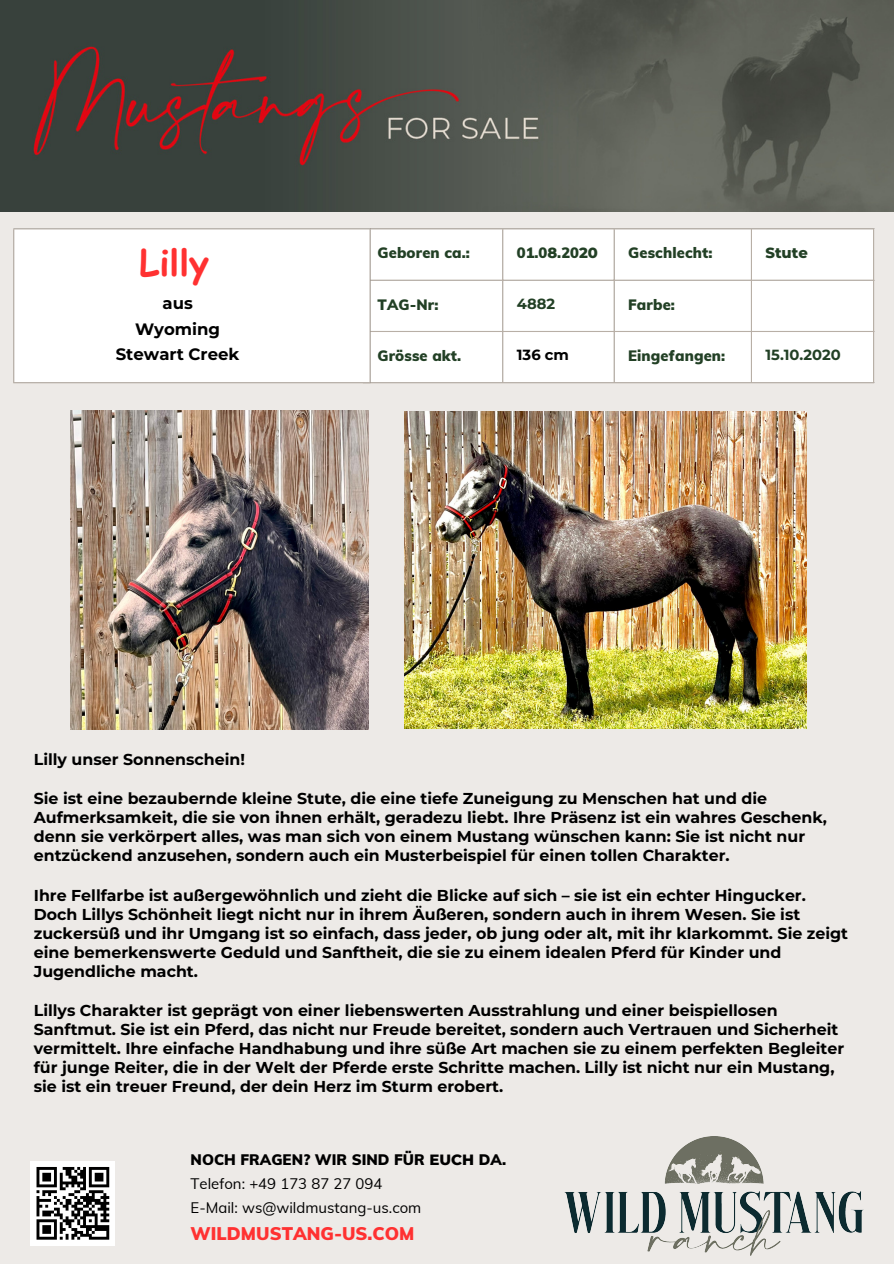
<style>
.page{position:relative;width:894px;height:1264px;background:#fff}
.page>*{position:absolute;margin:0;border:0;box-sizing:border-box;transform-origin:0 0}
.t1{font:700 36px "Comic Sans MS";color:#ff3131}
.t2{font:900 17.85px "Muli";color:#ff3131}
.t3{font:700 16.5px/25.8px "Montserrat";color:#000;text-align:center}
.t4{font:700 15.75px/18.9px "Montserrat";color:#000}
.t5{font:14.85px/23.7px "Muli";color:#000}
.t6{font:900 14.7px "Muli";letter-spacing:.01em;color:#224025}
.t7{font:700 14.7px "Montserrat";color:#224025}
.t8{font:800 14.7px "Montserrat";color:#224025}
.t9{font:700 14.7px "Montserrat";color:#000}
.s1{font-family:"Montserrat";font-weight:800}
.s2{font-weight:900}
</style>
<div class="page">
<div style="left:0;top:0;width:893px;height:1263px;background:#edeae7"></div>
<img style="left:404px;top:411px;width:402px;height:318px">
<div style="left:370px;top:229px;width:502px;height:153px;background:#fff"></div>
<hr style="left:502px;top:229px;width:1px;height:153px;background:#b8afa6">
<hr style="left:613px;top:229px;width:1px;height:153px;background:#b8afa6">
<hr style="left:750px;top:229px;width:1px;height:153px;background:#b8afa6">
<hr style="left:872px;top:229px;width:1px;height:153px;background:#b8afa6">
<hr style="left:363px;top:228px;width:510px;height:1px;background:#b8afa6">
<hr style="left:363px;top:280px;width:510px;height:1px;background:#b8afa6">
<hr style="left:363px;top:331px;width:510px;height:1px;background:#b8afa6">
<hr style="left:363px;top:382px;width:510px;height:1px;background:#b8afa6">
<img style="left:0;top:0;width:893px;height:212px">
<div style="left:14px;top:229px;width:356px;height:154px;background:#fff"></div>
<hr style="left:13px;top:229px;width:1px;height:153px;background:#b8afa6">
<hr style="left:369px;top:229px;width:1px;height:153px;background:#b8afa6">
<hr style="left:13px;top:228px;width:357px;height:1px;background:#b8afa6">
<hr style="left:13px;top:382px;width:357px;height:1px;background:#b8afa6">
<img style="left:70px;top:410px;width:298px;height:319px">
<div style="left:31px;top:1161px;width:84px;height:84px;background:#fff"></div>
<svg style="left:36px;top:1167px;width:73px;height:72px"></svg>
<hr style="left:89px;top:1236px;width:20px;height:3px;background:#000">
<img style="left:564px;top:1136px;width:298px;height:119px">
<h3 class="t1" style="left:139px;top:236px;width:71px">Lilly</h3>
<h3 class="t3" style="left:116px;top:289px;width:125px">aus<br>Wyoming<br>Stewart Creek</h3>
<p class="t6" style="left:377px;top:244px;width:94px">Geboren ca.:</p>
<p class="t6" style="left:516px;top:244px;width:82px">01.0<span class="s1">8</span>.20<span class="s1">20</span></p>
<p class="t6" style="left:628px;top:244px;width:86px">Geschlecht:</p>
<p class="t8" style="left:765px;top:242px;width:44px">Stute</p>
<p class="t6" style="left:377px;top:295px;width:62px">TAG-Nr:</p>
<p class="t7" style="left:516px;top:293px;width:40px">4882</p>
<p class="t6" style="left:628px;top:295px;width:48px">Farbe:</p>
<p class="t6" style="left:377px;top:346px;width:85px">Grösse akt.</p>
<p class="t9" style="left:516px;top:344px;width:54px">136 cm</p>
<p class="t6" style="left:628px;top:346px;width:99px">Eingefangen:</p>
<p class="t7" style="left:765px;top:344px;width:77px">15.10.2020</p>
<p class="t4" style="left:34px;top:748px;width:213px">Lilly unser Sonnenschein!</p>
<p class="t4" style="left:34px;top:788px;width:794px">Sie ist eine bezaubernde kleine Stute, die eine tiefe Zuneigung zu Menschen hat und die Aufmerksamkeit, die sie von ihnen erhält, geradezu liebt. Ihre Präsenz ist ein wahres Geschenk, denn sie verkörpert alles, was man sich von einem Mustang wünschen kann: Sie ist nicht nur entzückend anzusehen, sondern auch ein Musterbeispiel für einen tollen Charakter.</p>
<p class="t4" style="left:34px;top:885px;width:815px">Ihre Fellfarbe ist außergewöhnlich und zieht die Blicke auf sich – sie ist ein echter Hingucker.<br>Doch Lillys Schönheit liegt nicht nur in ihrem Äußeren, sondern auch in ihrem Wesen. Sie ist zuckersüß und ihr Umgang ist so einfach, dass jeder, ob jung oder alt, mit ihr klarkommt. Sie zeigt eine bemerkenswerte Geduld und Sanftheit, die sie zu einem idealen Pferd für Kinder und Jugendliche macht.</p>
<p class="t4" style="left:34px;top:1000px;width:811px">Lillys Charakter ist geprägt von einer liebenswerten Ausstrahlung und einer beispiellosen Sanftmut. Sie ist ein Pferd, das nicht nur Freude bereitet, sondern auch Vertrauen und Sicherheit vermittelt. Ihre einfache Handhabung und ihre süße Art machen sie zu einem perfekten Begleiter für junge Reiter, die in der Welt der Pferde erste Schritte machen. Lilly ist nicht nur ein Mustang, sie ist ein treuer Freund, der dein Herz im Sturm erobert.</p>
<p class="t5" style="left:190px;top:1147px;width:317px"><span class="s2">NOCH FRAGEN? WIR SIND FÜR</span> <span class="s1">EUCH</span> <span class="s2">DA.<br></span>Telefon: +49 173 87 27 094<br>E-Mail: ws@wildmustang-us.com</p>
<p class="t2" style="left:190px;top:1221px;width:225px">WILDMUSTANG-US.COM</p>
</div>
